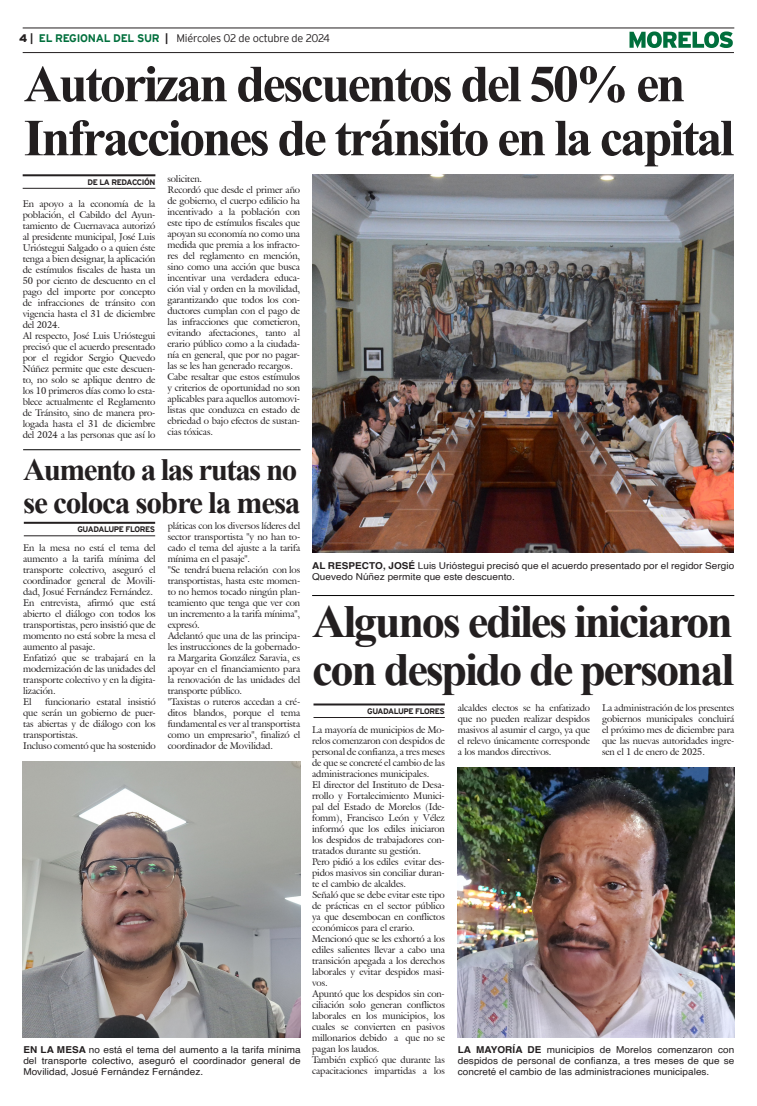
<style>
.page{position:relative;width:757px;height:1106px;background:#fff}
.page>*{position:absolute;margin:0;border:0;box-sizing:border-box;transform-origin:0 0}
.Cabeza_01{font:700 52px "Times New Roman";letter-spacing:-.05em;color:#231f20}
.Cabeza_02{font:700 46px "Times New Roman";letter-spacing:-.05em;color:#231f20}
.Cabeza_03{font:700 31px "Times New Roman";letter-spacing:-.05em;color:#231f20}
.t1{font:300 11px "Interstate";letter-spacing:-.025em;color:#231f20}
.t2{font:9.5px/11px "Galliard IT Cby BT";letter-spacing:-.01em;color:#231f20;text-align:justify}
.Pie_de_foto{font:9.5px/11px "Helvetica";letter-spacing:.005em;color:#231f20;text-align:justify;scale:1.05 1}
.t3{font:700 8px "Interstate";letter-spacing:-.05em;color:#231f20}
.s1{font-weight:900}
.s2{font-weight:700}
.s3{font-weight:700;color:#006f3c}
</style>
<div class="page">
<hr style="left:23px;top:28px;width:711px;height:1px;background:#231f20">
<hr style="left:23px;top:52px;width:711px;height:1px;background:#231f20">
<svg style="left:629px;top:31px;width:104px;height:17px"></svg>
<hr style="left:313px;top:703px;width:132px;height:2px;background:#231f20">
<hr style="left:313px;top:717px;width:132px;height:1px;background:#231f20">
<hr style="left:312px;top:595px;width:422px;height:1px;background:#000">
<hr style="left:24px;top:522px;width:131px;height:2px;background:#231f20">
<hr style="left:24px;top:535px;width:131px;height:1px;background:#231f20">
<hr style="left:23px;top:449px;width:278px;height:1px;background:#000">
<img style="left:458px;top:767px;width:276px;height:270px">
<img style="left:23px;top:761px;width:278px;height:276px">
<hr style="left:23px;top:174px;width:132px;height:2px;background:#231f20">
<hr style="left:23px;top:188px;width:132px;height:1px;background:#231f20">
<img style="left:312px;top:174px;width:422px;height:379px">
<p class="t1" style="left:19px;top:32px;width:312px"><span class="s1">4</span> <span class="s2">|</span> <span class="s3">EL REGIONAL DEL SUR</span> <span class="s2">|</span> Miércoles 02 de octubre de 2024</p>
<p class="Cabeza_01" style="left:24px;top:46px;width:663px">Autorizan descuentos del 50% en</p>
<p class="Cabeza_01" style="left:24px;top:100px;width:712px">Infracciones de tránsito en la capital</p>
<p class="t3" style="left:87px;top:178px;width:69px">DE LA REDACCIÓN</p>
<p class="t2" style="left:167px;top:173px;width:36px">soliciten.</p>
<p class="t2" style="left:167px;top:184px;width:134px">Recordó que desde el primer año de gobierno, el cuerpo edilicio ha incentivado a la población con este tipo de estímulos fiscales que apoyan su economía no como una medida que premia a los infracto&shy;res del reglamento en mención, sino como una acción que busca incentivar una verdadera educa&shy;ción vial y orden en la movilidad, garantizando que todos los con&shy;ductores cumplan con el pago de las infracciones que cometieron, evitando afectaciones, tanto al erario público como a la ciudada&shy;nía en general, que por no pagar&shy;las se les han generado recargos.</p>
<p class="t2" style="left:167px;top:371px;width:134px">Cabe resaltar que estos estímulos y criterios de oportunidad no son aplicables para aquellos automovi&shy;listas que conduzca en estado de ebriedad o bajo efectos de sustan&shy;cias tóxicas.</p>
<p class="t2" style="left:23px;top:198px;width:134px">En apoyo a la economía de la población, el Cabildo del Ayun&shy;tamiento de Cuernavaca autorizó al presidente municipal, José Luis Urióstegui Salgado o a quien éste tenga a bien designar, la aplicación de estímulos fiscales de hasta un 50 por ciento de descuento en el pago del importe por concepto de infracciones de tránsito con vigencia hasta el 31 de diciembre del 2024.</p>
<p class="t2" style="left:23px;top:330px;width:134px">Al respecto, José Luis Urióstegui precisó que el acuerdo presentado por el regidor Sergio Quevedo Núñez permite que este descuen&shy;to, no solo se aplique dentro de los 10 primeros días como lo esta&shy;blece actualmente el Reglamento de Tránsito, sino de manera pro&shy;logada hasta el 31 de diciembre del 2024 a las personas que así lo</p>
<p class="Cabeza_03" style="left:23px;top:447px;width:276px">Aumento a las rutas no</p>
<p class="Cabeza_03" style="left:23px;top:480px;width:279px">se coloca sobre la mesa</p>
<p class="t3" style="left:77px;top:525px;width:79px">GUADALUPE FLORES</p>
<p class="t2" style="left:168px;top:520px;width:134px">pláticas con los diversos líderes del sector transportista "y no han to&shy;cado el tema del ajuste a la tarifa mínima en el pasaje".</p>
<p class="t2" style="left:168px;top:564px;width:134px">"Se tendrá buena relación con los transportistas, hasta este momen&shy;to no hemos tocado ningún plan&shy;teamiento que tenga que ver con un incremento a la tarifa mínima", expresó.</p>
<p class="t2" style="left:168px;top:630px;width:134px">Adelantó que una de las principa&shy;les instrucciones de la gobernado&shy;ra Margarita González Saravia, es apoyar en el financiamiento para la renovación de las unidades del transporte público.</p>
<p class="t2" style="left:168px;top:696px;width:134px">"Taxistas o ruteros accedan a cré&shy;ditos blandos, porque el tema fundamental es ver al transportista como un empresario", finalizó el coordinador de Movilidad.</p>
<p class="t2" style="left:23px;top:542px;width:134px">En la mesa no está el tema del aumento a la tarifa mínima del transporte colectivo, aseguró el coordinador general de Movili&shy;dad, Josué Fernández Fernández.</p>
<p class="t2" style="left:23px;top:597px;width:134px">En entrevista, afirmó que está abierto el diálogo con todos los transportistas, pero insistió que de momento no está sobre la mesa el aumento al pasaje.</p>
<p class="t2" style="left:23px;top:652px;width:134px">Enfatizó que se trabajará en la modernización de las unidades del transporte colectivo y en la digita&shy;lización.</p>
<p class="t2" style="left:23px;top:696px;width:10px">El</p>
<p class="t2" style="left:23px;top:696px;width:134px;text-indent:22px">funcionario estatal insistió que serán un gobierno de puer&shy;tas abiertas y de diálogo con los transportistas.</p>
<p class="t2" style="left:23px;top:740px;width:134px">Incluso comentó que ha sostenido</p>
<p class="Pie_de_foto" style="left:23px;top:1044px;width:266px"><span class="s2">EN LA MESA</span> no está el tema del aumento a la tarifa mínima del transporte colectivo, aseguró el coordinador general de Movilidad, Josué Fernández Fernández.</p>
<p class="Pie_de_foto" style="left:312px;top:561px;width:403px"><span class="s2">AL RESPECTO, JOSÉ</span> Luis Urióstegui precisó que el acuerdo presentado por el regidor Sergio<br>Quevedo Núñez permite que este descuento.</p>
<p class="Cabeza_02" style="left:312px;top:588px;width:422px">Algunos ediles iniciaron</p>
<p class="Cabeza_02" style="left:312px;top:636px;width:424px">con despido de personal</p>
<p class="t3" style="left:367px;top:707px;width:79px">GUADALUPE FLORES</p>
<p class="t2" style="left:458px;top:702px;width:134px">alcaldes electos se ha enfatizado que no pueden realizar despidos masivos al asumir el cargo, ya que el relevo únicamente corresponde a los mandos directivos.</p>
<p class="t2" style="left:602px;top:702px;width:134px">La administración de los presentes gobiernos municipales concluirá el próximo mes de diciembre para que las nuevas autoridades ingre&shy;sen el 1 de enero de 2025.</p>
<p class="t2" style="left:312px;top:723px;width:134px">La mayoría de municipios de Mo&shy;relos comenzaron con despidos de personal de confianza, a tres meses de que se concreté el cambio de las administraciones municipales.</p>
<p class="t2" style="left:312px;top:778px;width:134px">El director del Instituto de Desa&shy;rrollo y Fortalecimiento Munici&shy;pal del Estado de Morelos (Ide&shy;fomm), Francisco León y Vélez informó que los ediles iniciaron los despidos de trabajadores con&shy;tratados durante su gestión.</p>
<p class="t2" style="left:312px;top:855px;width:134px">Pero pidió a los ediles evitar des&shy;pidos masivos sin conciliar duran&shy;te el cambio de alcaldes.</p>
<p class="t2" style="left:312px;top:888px;width:134px">Señaló que se debe evitar este tipo de prácticas en el sector público ya que desembocan en conflictos económicos para el erario.</p>
<p class="t2" style="left:312px;top:932px;width:134px">Mencionó que se les exhortó a los ediles salientes llevar a cabo una transición apegada a los derechos laborales y evitar despidos masi&shy;vos.</p>
<p class="t2" style="left:312px;top:987px;width:134px">Apuntó que los despidos sin con&shy;ciliación solo generan conflictos laborales en los municipios, los cuales se convierten en pasivos millonarios debido a que no se pagan los laudos.</p>
<p class="t2" style="left:312px;top:1053px;width:134px">También explicó que durante las capacitaciones impartidas a los</p>
<p class="Pie_de_foto" style="left:458px;top:1044px;width:265px"><span class="s2">LA MAYORÍA DE</span> municipios de Morelos comenzaron con despidos de personal de confianza, a tres meses de que se concreté el cambio de las administraciones municipales.</p>
</div>
